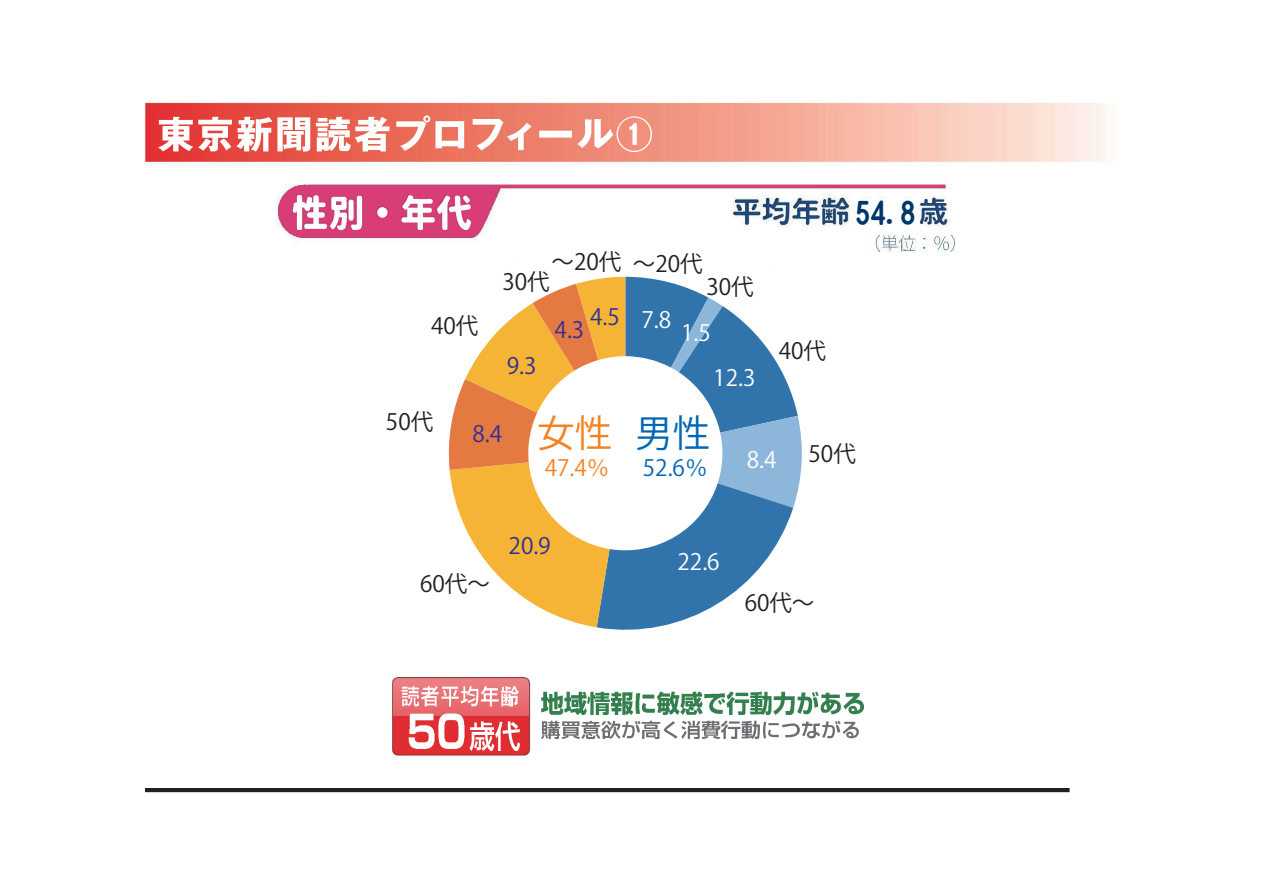
<style>
.page{position:relative;width:1263px;height:893px;background:#fff}
.page>*{position:absolute;margin:0;border:0;box-sizing:border-box;transform-origin:0 0}
.t1{font:37.5px "Koz Go Pr 6 N";color:#f58220}
.t2{font:30px "Yenti EG Extra SJIS";color:#00376b}
.t3{font:22.5px "Koz Go Pr 6 N";color:#231f20}
.t4{font:22.5px "Koz Go Pr 6 N";color:#fff}
.t5{font:22.5px "Koz Go Pr 6 N";color:#2e3092}
.t6{font:22.5px "Koz Go Pr 6 N";color:#f58220}
.t7{font:22.5px "Koz Go Pr 6 N";color:#0166b3}
.s1{color:#0166b3}
</style>
<div class="page">
<img style="left:144px;top:102px;width:968px;height:655px">
<img style="left:158px;top:115px;width:493px;height:37px">
<img style="left:145px;top:788px;width:925px;height:5px">
<img style="left:540px;top:691px;width:323px;height:23px">
<img style="left:402px;top:685px;width:117px;height:65px">
<img style="left:292px;top:196px;width:178px;height:33px">
<img style="left:540px;top:720px;width:318px;height:19px">
<img style="left:876px;top:235px;width:79px;height:17px">
<img style="left:510px;top:696px;width:7px;height:32px">
<svg style="left:799px;top:210px;width:7px;height:6px"></svg>
<svg style="left:923px;top:216px;width:12px;height:6px"></svg>
<svg style="left:736px;top:204px;width:6px;height:7px"></svg>
<div style="left:348px;top:265px;width:555px;height:376px;background:#fff"></div>
<svg style="left:447px;top:277px;width:357px;height:365px"></svg>
<div style="left:856px;top:199px;width:63px;height:29px;background:#fff"></div>
<p class="t3" style="left:431px;top:313px;width:49px">40代</p>
<p class="t3" style="left:552px;top:249px;width:71px">～20代</p>
<p class="t3" style="left:502px;top:269px;width:49px">30代</p>
<p class="t3" style="left:633px;top:251px;width:71px">～20代</p>
<p class="t3" style="left:706px;top:274px;width:49px">30代</p>
<p class="t5" style="left:507px;top:353px;width:31px">9.3</p>
<p class="t5" style="left:590px;top:304px;width:31px">4.5</p>
<p class="t5" style="left:555px;top:317px;width:31px">4.3</p>
<p class="t4" style="left:641px;top:307px;width:31px">7.8</p>
<p class="t4" style="left:681px;top:320px;width:31px">1.5</p>
<p class="t4" style="left:713px;top:365px;width:44px">12.3</p>
<p class="t3" style="left:779px;top:338px;width:49px">40代</p>
<h2 class="t2" style="left:855px;top:198px;width:61px">54.8</h2>
<p class="t3" style="left:386px;top:410px;width:49px">50代</p>
<p class="t5" style="left:472px;top:421px;width:31px">8.4</p>
<h1 class="t1" style="left:537px;top:412px;width:175px">女性 <span class="s1">男性</span></h1>
<p class="t6" style="left:545px;top:455px;width:66px">47.4％</p>
<p class="t7" style="left:643px;top:455px;width:66px">52.6％</p>
<p class="t3" style="left:420px;top:571px;width:71px">60代～</p>
<p class="t5" style="left:509px;top:533px;width:44px">20.9</p>
<p class="t4" style="left:678px;top:549px;width:44px">22.6</p>
<p class="t4" style="left:747px;top:447px;width:31px">8.4</p>
<p class="t3" style="left:808px;top:441px;width:49px">50代</p>
<p class="t3" style="left:745px;top:590px;width:71px">60代～</p>
</div>
